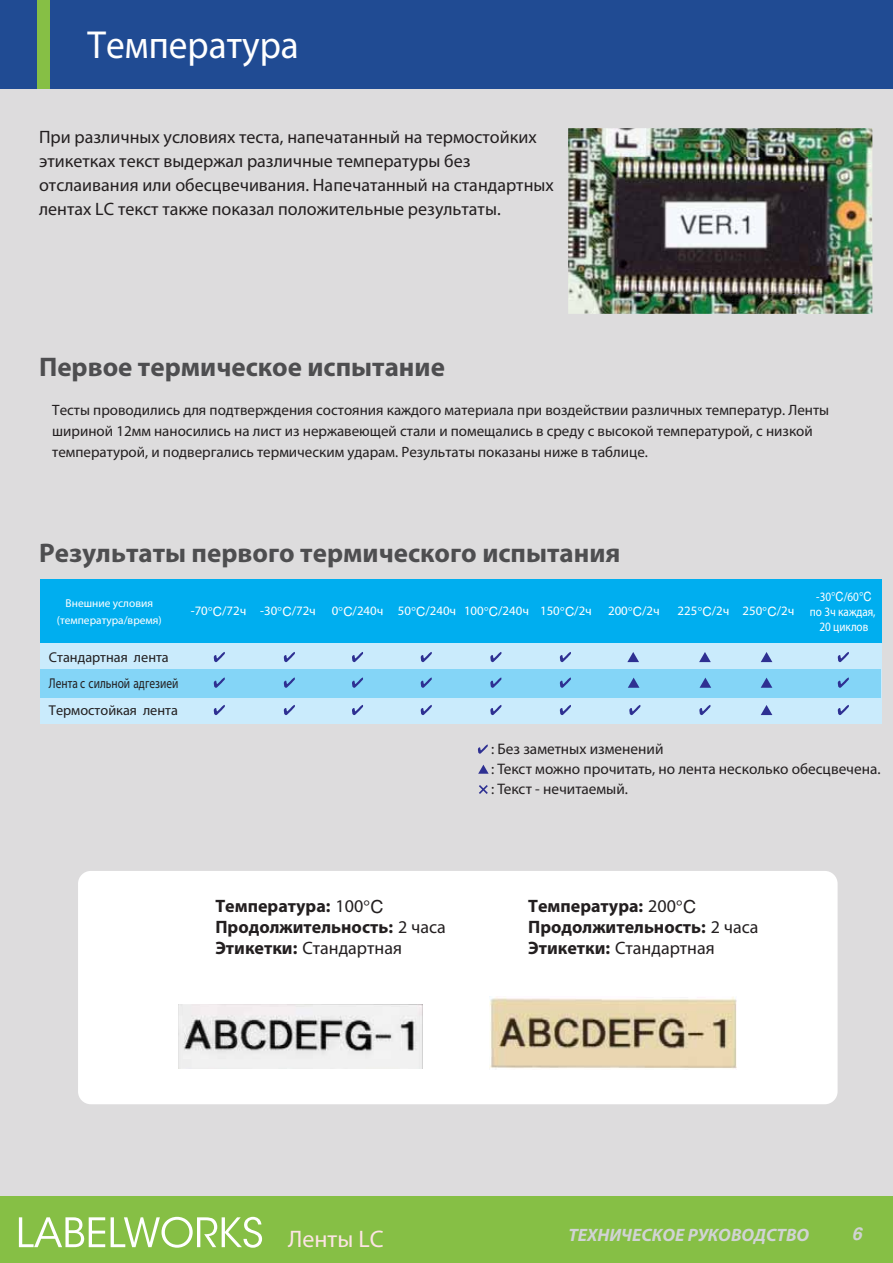
<style>
.page{position:relative;width:893px;height:1263px;background:#fff}
.page>*{position:absolute;margin:0;border:0;box-sizing:border-box;transform-origin:0 0}
.t1{font:39.3px "Myriad Pro";color:#fff;scale:.95 1}
.t2{font:700 27px "Myriad Pro";color:#4e4e50}
.t3{font:24px "Myriad Pro";color:#fde4e4}
.t4{font:18px/24px "Myriad Pro";color:#231f20}
.t5{font:700 18px/21px "Myriad Pro";color:#231f20}
.t6{font:italic 700 18px "Myriad Pro";color:#d1d3d4}
.t7{font:italic 700 18px "Helvetica";color:#d1d3d4}
.t8{font:15.3px/20px "Myriad Pro";color:#231f20}
.t9{font:15px/21px "Myriad Pro";color:#231f20}
.t10{font:14.25px/26.5px "Myriad Pro";color:#231f20}
.t11{font:12.9px "Myriad Pro";color:#fff}
.t12{font:12.9px/14.9px "Myriad Pro";color:#fff;text-align:center;scale:.87 1}
.t13{font:11.4px/17.1px "Myriad Pro";color:#fff;text-align:center}
.s1{font-family:"Helvetica"}
.s2{font-weight:400}
.s3{font-family:"Helvetica";font-weight:400}
</style>
<div class="page">
<div style="left:0;top:0;width:892px;height:1263px;background:#dddcdd"></div>
<div style="left:0;top:1196px;width:892px;height:67px;background:#86bf45"></div>
<svg style="left:19px;top:1217px;width:86px;height:30px"></svg>
<svg style="left:111px;top:1217px;width:151px;height:31px"></svg>
<div style="left:0;top:0;width:892px;height:88px;background:#204b93"></div>
<div style="left:37px;top:0;width:13px;height:88px;background:#86bf45"></div>
<div style="left:78px;top:871px;width:759px;height:233px;background:#fff;border-radius:13px"></div>
<svg style="left:478px;top:745px;width:10px;height:9px"></svg>
<svg style="left:478px;top:765px;width:10px;height:9px"></svg>
<div style="left:40px;top:579px;width:841px;height:145px;background:#caebfc"></div>
<div style="left:40px;top:579px;width:841px;height:64px;background:#00aeef"></div>
<div style="left:41px;top:670px;width:840px;height:28px;background:#84d5f7"></div>
<svg style="left:761px;top:652px;width:11px;height:10px"></svg>
<svg style="left:760px;top:678px;width:12px;height:10px"></svg>
<svg style="left:699px;top:678px;width:12px;height:10px"></svg>
<svg style="left:214px;top:652px;width:11px;height:10px"></svg>
<svg style="left:214px;top:678px;width:11px;height:10px"></svg>
<svg style="left:214px;top:705px;width:11px;height:10px"></svg>
<svg style="left:284px;top:652px;width:11px;height:10px"></svg>
<svg style="left:284px;top:678px;width:11px;height:10px"></svg>
<svg style="left:284px;top:705px;width:11px;height:10px"></svg>
<svg style="left:352px;top:652px;width:11px;height:10px"></svg>
<svg style="left:352px;top:678px;width:11px;height:10px"></svg>
<svg style="left:352px;top:705px;width:11px;height:10px"></svg>
<svg style="left:420px;top:652px;width:12px;height:10px"></svg>
<svg style="left:420px;top:678px;width:12px;height:10px"></svg>
<svg style="left:420px;top:705px;width:12px;height:10px"></svg>
<svg style="left:490px;top:652px;width:11px;height:10px"></svg>
<svg style="left:490px;top:678px;width:11px;height:10px"></svg>
<svg style="left:490px;top:705px;width:11px;height:10px"></svg>
<svg style="left:560px;top:652px;width:11px;height:10px"></svg>
<svg style="left:560px;top:678px;width:11px;height:10px"></svg>
<svg style="left:560px;top:705px;width:11px;height:10px"></svg>
<svg style="left:629px;top:705px;width:11px;height:10px"></svg>
<svg style="left:699px;top:652px;width:11px;height:10px"></svg>
<svg style="left:628px;top:678px;width:11px;height:10px"></svg>
<svg style="left:627px;top:652px;width:12px;height:10px"></svg>
<svg style="left:699px;top:705px;width:11px;height:10px"></svg>
<svg style="left:837px;top:652px;width:11px;height:10px"></svg>
<svg style="left:837px;top:678px;width:11px;height:10px"></svg>
<svg style="left:837px;top:705px;width:11px;height:10px"></svg>
<svg style="left:760px;top:705px;width:12px;height:10px"></svg>
<img style="left:568px;top:128px;width:304px;height:186px">
<img style="left:625px;top:158px;width:182px;height:136px">
<svg style="left:479px;top:785px;width:9px;height:9px"></svg>
<img style="left:490px;top:996px;width:246px;height:73px">
<img style="left:179px;top:1005px;width:243px;height:64px">
<h1 class="t1" style="left:88px;top:21px;width:224px">Температура</h1>
<p class="t4" style="left:39px;top:125px;width:516px">При различных условиях теста, напечатанный на термостойких этикетках текст выдержал различные температуры без отслаивания или обесцвечивания. Напечатанный на стандартных лентах LC текст также показал положительные результаты.</p>
<h2 class="t2" style="left:39px;top:351px;width:407px">Первое термическое испытание</h2>
<p class="t9" style="left:52px;top:399px;width:778px">Тесты проводились для подтверждения состояния каждого материала при воздействии различных температур. Ленты шириной 12мм наносились на лист из нержавеющей стали и помещались в среду с высокой температурой, с низкой температурой, и подвергались термическим ударам. Результаты показаны ниже в таблице.</p>
<h2 class="t2" style="left:39px;top:537px;width:583px">Результаты первого термического испытания</h2>
<p class="t13" style="left:57px;top:594px;width:106px">Внешние условия (температура/время)</p>
<p class="t10" style="left:49px;top:644px;width:131px">Стандартная лента<br>Лента с сильной адгезией<br>Термостойкая лента</p>
<p class="t11" style="left:191px;top:603px;width:402px">-70<span class="s1">°C</span>/72ч -30<span class="s1">°C</span>/72ч 0<span class="s1">°C</span>/240ч 50<span class="s1">°C</span>/240ч 100<span class="s1">°C</span>/240ч 150<span class="s1">°C</span>/2ч</p>
<p class="t11" style="left:608px;top:603px;width:53px">200<span class="s1">°C</span>/2ч</p>
<p class="t11" style="left:677px;top:603px;width:118px">225<span class="s1">°C</span>/2ч 250<span class="s1">°C</span>/2ч</p>
<p class="t12" style="left:809px;top:589px;width:77px">-30<span class="s1">°C</span>/60<span class="s1">°C </span>по 3ч каждая,<br>20 циклов</p>
<p class="t8" style="left:491px;top:739px;width:391px">: Без заметных изменений<br>: Текст можно прочитать, но лента несколько обесцвечена. : Текст - нечитаемый.</p>
<p class="t5" style="left:215px;top:896px;width:232px">Температура: <span class="s2">100</span><span class="s3">°C<br></span>Продолжительность: <span class="s2">2 часа<br></span>Этикетки: <span class="s2">Стандартная</span></p>
<p class="t5" style="left:528px;top:896px;width:232px">Температура: <span class="s2">200</span><span class="s3">°C<br></span>Продолжительность: <span class="s2">2 часа<br></span>Этикетки: <span class="s2">Стандартная</span></p>
<h3 class="t3" style="left:288px;top:1225px;width:97px">Ленты LC</h3>
<p class="t6" style="left:568px;top:1224px;width:242px">ТЕХНИЧЕСКОЕ РУКОВОДСТВО</p>
<p class="t7" style="left:851px;top:1228px;width:12px">6</p>
</div>
